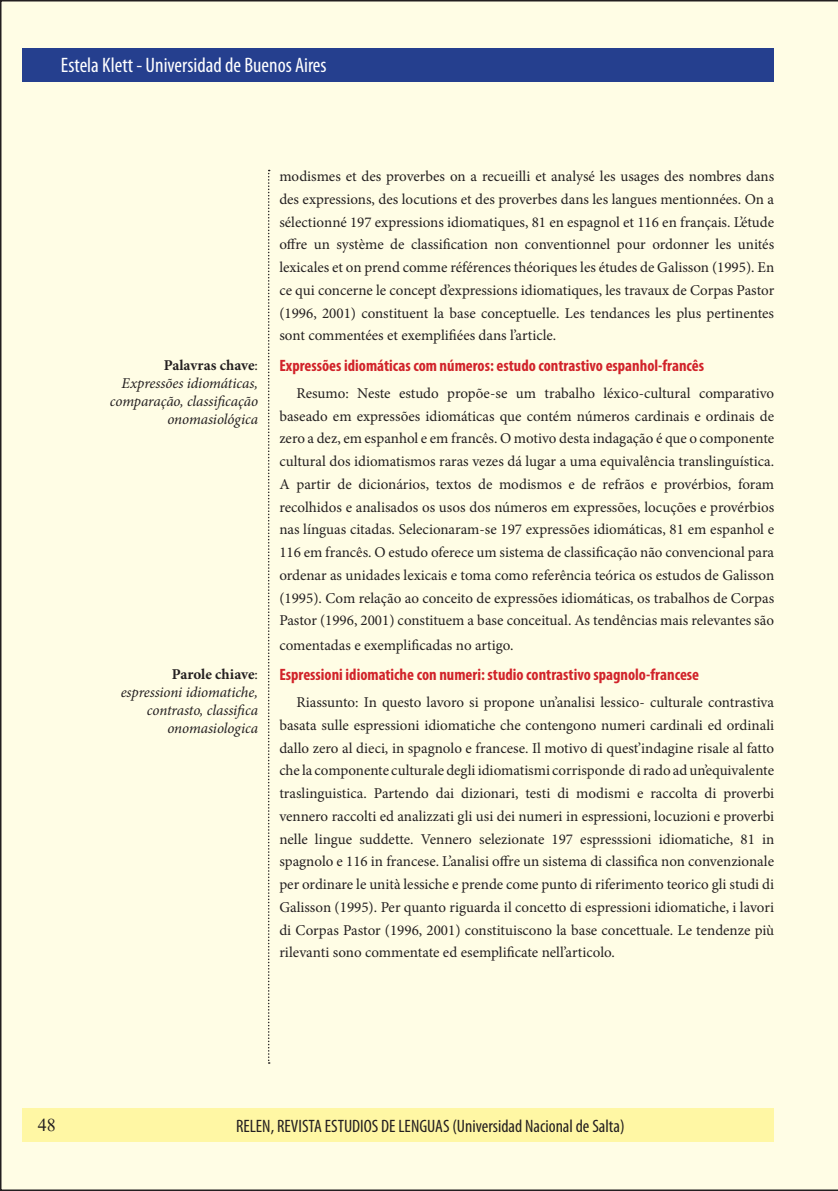
<style>
.page{position:relative;width:838px;height:1191px;background:#fffde5}
.page>*{position:absolute;margin:0;border:0;box-sizing:border-box;transform-origin:0 0}
.t1{font:condensed 21px "Myriad Pro";color:#fff}
.t2{font:condensed 18px "Myriad Pro";color:#231f20}
.t3{font:18px "Times New Roman";color:#231f20}
.t4{font:700 condensed 16.5px "Myriad Pro";color:#d1232a}
.abstract-secundario{font:15px/22.8px "Minion Pro";color:#231f20;text-align:justify}
.palabras-clave_secun{font:italic 15px/18px "Minion Pro";letter-spacing:-.005em;color:#231f20;text-align:right}
.s1{font-weight:700;font-style:normal}
.s2{font-style:normal}
</style>
<div class="page">
<div style="left:23px;top:48px;width:751px;height:34px;background:#253f8e"></div>
<div style="left:22px;top:1108px;width:751px;height:34px;background:#fff7a4"></div>
<svg style="left:268px;top:170px;width:2px;height:893px;background:#c4c1b0"></svg>
<h1 class="t1" style="left:61px;top:52px;width:267px">Estela Klett - Universidad de Buenos Aires</h1>
<p class="palabras-clave_secun" style="left:110px;top:356px;width:150px"><span class="s1">Palavras chave</span><span class="s2">:<br></span>Expressões idiomáticas, comparação, classificação onomasiológica</p>
<p class="palabras-clave_secun" style="left:121px;top:665px;width:139px"><span class="s1">Parole chiave</span><span class="s2">: </span>espressioni idiomatiche, contrasto, classifica onomasiologica</p>
<p class="abstract-secundario" style="left:279px;top:165px;width:496px">modismes et des proverbes on a recueilli et analysé les usages des nombres dans des expressions, des locutions et des proverbes dans les langues mentionnées. On a sélectionné 197 expressions idiomatiques, 81 en espagnol et 116 en français. L’étude offre un système de classification non conventionnel pour ordonner les unités lexicales et on prend comme références théoriques les études de Galisson (1995). En ce qui concerne le concept d’expressions idiomatiques, les travaux de Corpas Pastor (1996, 2001) constituent la base conceptuelle. Les tendances les plus pertinentes sont commentées et exemplifiées dans l’article.</p>
<p class="t4" style="left:279px;top:355px;width:426px">Expressões idiomáticas com números: estudo contrastivo espanhol-francês</p>
<p class="abstract-secundario" style="left:279px;top:381px;width:496px;text-indent:17px">Resumo: Neste estudo propõe-se um trabalho léxico-cultural comparativo baseado em expressões idiomáticas que contém números cardinais e ordinais de zero a dez, em espanhol e em francês. O motivo desta indagação é que o componente cultural dos idiomatismos raras vezes dá lugar a uma equivalência translinguística.<br>A partir de dicionários, textos de modismos e de refrãos e provérbios, foram recolhidos e analisados os usos dos números em expressões, locuções e provérbios nas línguas citadas. Selecionaram-se 197 expressões idiomáticas, 81 em espanhol e 116 em francês. O estudo oferece um sistema de classificação não convencional para ordenar as unidades lexicais e toma como referência teórica os estudos de Galisson (1995). Com relação ao conceito de expressões idiomáticas, os trabalhos de Corpas Pastor (1996, 2001) constituem a base conceitual. As tendências mais relevantes são</p>
<p class="abstract-secundario" style="left:279px;top:633px;width:236px">comentadas e exemplificadas no artigo.</p>
<p class="t4" style="left:279px;top:664px;width:421px">Espressioni idiomatiche con numeri: studio contrastivo spagnolo-francese</p>
<p class="abstract-secundario" style="left:279px;top:691px;width:496px;text-indent:17px">Riassunto: In questo lavoro si propone un’analisi lessico- culturale contrastiva basata sulle espressioni idiomatiche che contengono numeri cardinali ed ordinali dallo zero al dieci, in spagnolo e francese. Il motivo di quest’indagine risale al fatto che la componente culturale degli idiomatismi corrisponde di rado ad un’equivalente traslinguistica. Partendo dai dizionari, testi di modismi e raccolta di proverbi vennero raccolti ed analizzati gli usi dei numeri in espressioni, locuzioni e proverbi nelle lingue suddette. Vennero selezionate 197 espresssioni idiomatiche, 81 in spagnolo e 116 in francese. L’analisi offre un sistema di classifica non convenzionale per ordinare le unità lessiche e prende come punto di riferimento teorico gli studi di Galisson (1995). Per quanto riguarda il concetto di espressioni idiomatiche, i lavori di Corpas Pastor (1996, 2001) constituiscono la base concettuale. Le tendenze più rilevanti sono commentate ed esemplificate nell’articolo.</p>
<p class="t3" style="left:38px;top:1112px;width:19px">48</p>
<p class="t2" style="left:236px;top:1115px;width:390px">RELEN, REVISTA ESTUDIOS DE LENGUAS (Universidad Nacional de Salta)</p>
</div>
